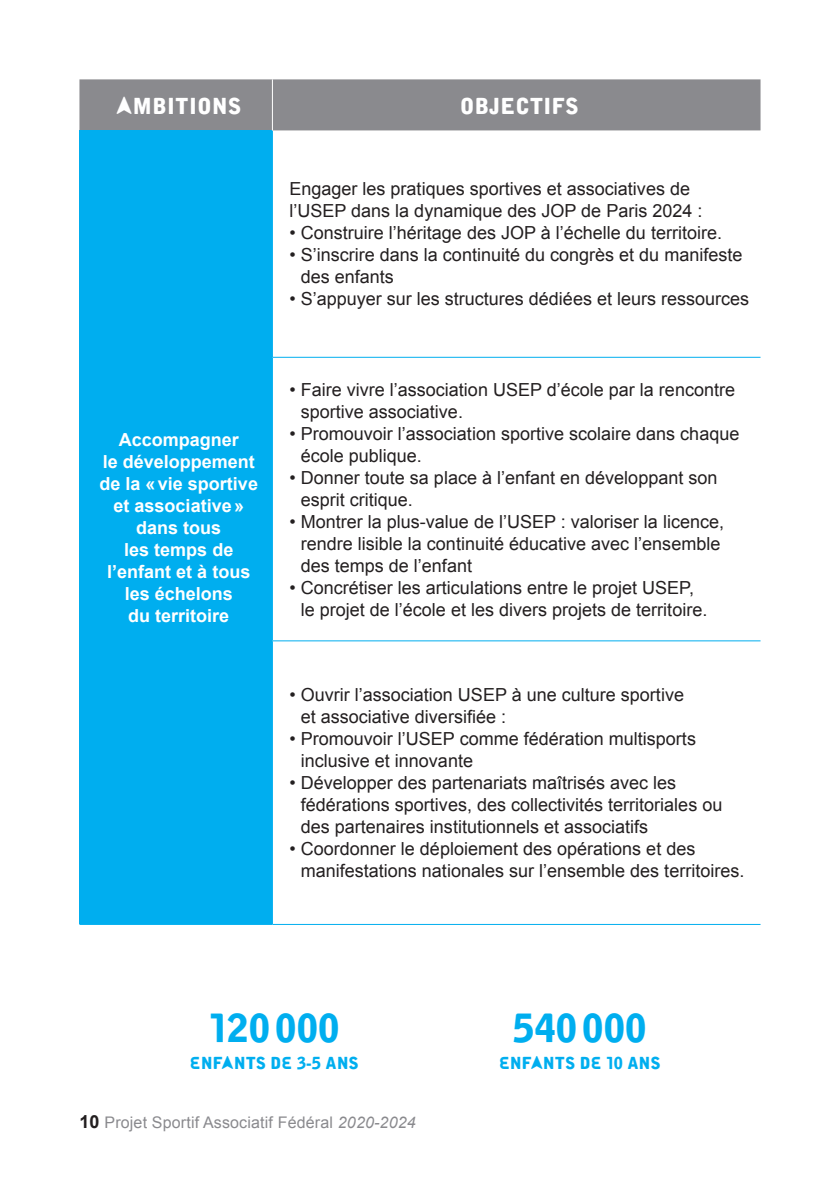
<style>
.page{position:relative;width:840px;height:1191px;background:#fff}
.page>*{position:absolute;margin:0;border:0;box-sizing:border-box;transform-origin:0 0}
.t1{font:38.6px "Alpha Ligue";color:#00aeef}
.t2{font:22px "Alpha Ligue";color:#fff}
.t3{font:18px/22px "Arial";color:#231f20}
.t4{font:700 18px/22px "Arial";color:#fff;text-align:center}
.t5{font:16.6px "Alpha Ligue";color:#00aeef}
.t6{font:16px "Arial";letter-spacing:.01em;color:#8a8a8e}
.s1{font-weight:700;font-size:18px;color:#231f20}
.s2{font-style:italic}
</style>
<div class="page">
<div style="left:79px;top:79px;width:681px;height:51px;background:#8a8a8e"></div>
<div style="left:79px;top:130px;width:193px;height:794px;background:#00aeef"></div>
<hr style="left:272px;top:130px;width:1px;height:227px;background:#00aeef">
<hr style="left:272px;top:357px;width:488px;height:1px;background:#00aeef">
<hr style="left:272px;top:357px;width:1px;height:283px;background:#00aeef">
<hr style="left:272px;top:640px;width:488px;height:1px;background:#00aeef">
<hr style="left:272px;top:641px;width:1px;height:283px;background:#00aeef">
<hr style="left:79px;top:924px;width:193px;height:1px;background:#00aeef">
<hr style="left:272px;top:924px;width:488px;height:1px;background:#00aeef">
<hr style="left:272px;top:79px;width:1px;height:51px;background:#fff">
<p class="t2" style="left:116px;top:92px;width:127px">AMBITIONS</p>
<p class="t2" style="left:459px;top:92px;width:120px">OBJECTIFS</p>
<p class="t4" style="left:99px;top:429px;width:160px">Accompagner<br>le développement de la «vie sportive et associative» dans tous<br>les temps de l’enfant et à tous les échelons<br>du territoire</p>
<p class="t3" style="left:289px;top:178px;width:414px">Engager les pratiques sportives et associatives de l’USEP dans la dynamique des JOP de Paris 2024 :</p>
<p class="t3" style="left:289px;top:222px;width:434px">• Construire l’héritage des JOP à l’échelle du territoire.</p>
<p class="t3" style="left:300px;top:244px;width:443px;text-indent:-11px">• S’inscrire dans la continuité du congrès et du manifeste des enfants</p>
<p class="t3" style="left:289px;top:288px;width:461px">• S’appuyer sur les structures dédiées et leurs ressources</p>
<p class="t3" style="left:300px;top:378px;width:435px;text-indent:-11px">• Faire vivre l’association USEP d’école par la rencontre sportive associative.</p>
<p class="t3" style="left:300px;top:422px;width:440px;text-indent:-11px">• Promouvoir l’association sportive scolaire dans chaque école publique.</p>
<p class="t3" style="left:300px;top:466px;width:418px;text-indent:-11px">• Donner toute sa place à l’enfant en développant son esprit critique.</p>
<p class="t3" style="left:300px;top:510px;width:424px;text-indent:-11px">• Montrer la plus-value de l’USEP : valoriser la licence, rendre lisible la continuité éducative avec l’ensemble des temps de l’enfant</p>
<p class="t3" style="left:300px;top:576px;width:408px;text-indent:-11px">• Concrétiser les articulations entre le projet USEP, le projet de l’école et les divers projets de territoire.</p>
<p class="t3" style="left:300px;top:684px;width:384px;text-indent:-11px">• Ouvrir l’association USEP à une culture sportive et associative diversifiée :</p>
<p class="t3" style="left:300px;top:728px;width:396px;text-indent:-11px">• Promouvoir l’USEP comme fédération multisports inclusive et innovante</p>
<p class="t3" style="left:300px;top:772px;width:423px;text-indent:-11px">• Développer des partenariats maîtrisés avec les fédérations sportives, des collectivités territoriales ou des partenaires institutionnels et associatifs</p>
<p class="t3" style="left:300px;top:838px;width:445px;text-indent:-11px">• Coordonner le déploiement des opérations et des manifestations nationales sur l’ensemble des territoires.</p>
<p class="t1" style="left:209px;top:1004px;width:132px">120000</p>
<p class="t5" style="left:190px;top:1052px;width:170px">ENFANTS DE 3-5 ANS</p>
<p class="t6" style="left:79px;top:1111px;width:337px"><span class="s1">10</span> Projet Sportif Associatif Fédéral <span class="s2">2020-2024</span></p>
<p class="t1" style="left:512px;top:1004px;width:135px">540000</p>
<p class="t5" style="left:498px;top:1052px;width:163px">ENFANTS DE 10 ANS</p>
</div>
